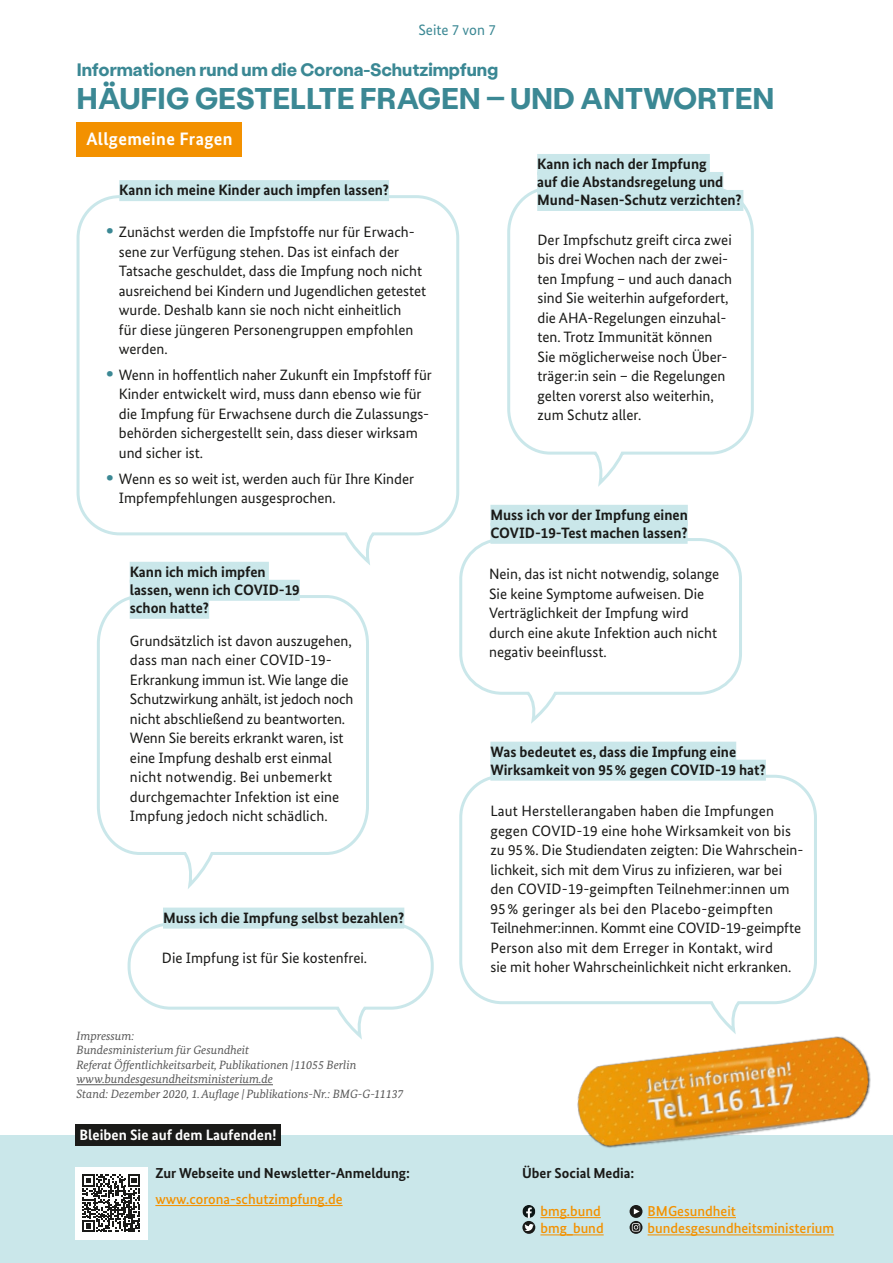
<style>
.page{position:relative;width:893px;height:1263px;background:#fff}
.page>*{position:absolute;margin:0;border:0;box-sizing:border-box;transform-origin:0 0}
.t1{font:700 30px "Stabil Grotesk";letter-spacing:.01em;color:#3b8894}
.t2{font:700 18px "Stabil Grotesk";color:#3b8894}
.FAQ_-_Thema{font:700 18px "Bundes Sans";letter-spacing:.02em;color:#fff}
.FAQ_ANtwort_OHNE_LIS{font:15px/19.5px "Bundes Sans";color:#1a1a18}
.FAQ_Frage{font:700 15px/18px "Bundes Sans";color:#1a1a18}
.t3{font:700 15px "Bundes Sans";color:#fff}
.t4{font:15px "Bundes Sans";color:#3b8894}
.t5{font:500 14.4px/17.2px "Bundes Sans";color:#f39100}
.t6{font:700 14.4px "Bundes Sans";color:#1a1a18}
.Hinweise{font:italic 12px "Bundes Serif";color:#565656}
.s1{font-weight:700;font-size:19.5px;color:#3b8894}
</style>
<div class="page">
<svg style="left:76px;top:195px;width:384px;height:374px"></svg>
<svg style="left:97px;top:593px;width:272px;height:296px"></svg>
<svg style="left:507px;top:185px;width:247px;height:302px"></svg>
<svg style="left:459px;top:774px;width:358px;height:249px"></svg>
<svg style="left:458px;top:537px;width:284px;height:187px"></svg>
<svg style="left:127px;top:921px;width:307px;height:119px"></svg>
<div style="left:119px;top:180px;width:270px;height:21px;background:#cae7ea"></div>
<div style="left:130px;top:562px;width:139px;height:21px;background:#cae7ea"></div>
<div style="left:130px;top:580px;width:170px;height:21px;background:#cae7ea"></div>
<div style="left:130px;top:598px;width:79px;height:21px;background:#cae7ea"></div>
<div style="left:537px;top:154px;width:173px;height:21px;background:#cae7ea"></div>
<div style="left:537px;top:172px;width:186px;height:21px;background:#cae7ea"></div>
<div style="left:537px;top:190px;width:206px;height:21px;background:#cae7ea"></div>
<div style="left:490px;top:742px;width:246px;height:21px;background:#cae7ea"></div>
<div style="left:490px;top:760px;width:276px;height:21px;background:#cae7ea"></div>
<div style="left:490px;top:505px;width:198px;height:21px;background:#cae7ea"></div>
<div style="left:490px;top:523px;width:198px;height:21px;background:#cae7ea"></div>
<div style="left:163px;top:907px;width:241px;height:21px;background:#cae7ea"></div>
<hr style="left:77px;top:1084px;width:196px;height:1px;background:#565656">
<div style="left:77px;top:123px;width:165px;height:34px;background:#f39100"></div>
<div style="left:0;top:1135px;width:893px;height:128px;background:#cae7ea"></div>
<div style="left:75px;top:1125px;width:206px;height:21px;background:#1a1a18"></div>
<hr style="left:155px;top:1205px;width:188px;height:1px;background:#f39100">
<div style="left:75px;top:1167px;width:73px;height:72px;background:#fff"></div>
<svg style="left:82px;top:1174px;width:58px;height:58px"></svg>
<hr style="left:648px;top:1217px;width:88px;height:1px;background:#f39100">
<hr style="left:648px;top:1234px;width:186px;height:1px;background:#f39100">
<svg style="left:522px;top:1221px;width:13px;height:13px"></svg>
<svg style="left:524px;top:1224px;width:10px;height:7px"></svg>
<svg style="left:630px;top:1205px;width:12px;height:13px"></svg>
<svg style="left:634px;top:1208px;width:6px;height:6px"></svg>
<svg style="left:630px;top:1221px;width:12px;height:13px"></svg>
<svg style="left:632px;top:1223px;width:8px;height:8px"></svg>
<hr style="left:540px;top:1217px;width:61px;height:1px;background:#f39100">
<hr style="left:540px;top:1234px;width:64px;height:1px;background:#f39100">
<svg style="left:522px;top:1205px;width:13px;height:13px"></svg>
<img style="left:577px;top:1023px;width:294px;height:125px">
<p class="t4" style="left:418px;top:21px;width:79px">Seite 7 von 7</p>
<p class="t2" style="left:77px;top:58px;width:423px">Informationen rund um die Corona-Schutzimpfung</p>
<p class="t1" style="left:77px;top:78px;width:699px">HÄUFIG GESTELLTE FRAGEN – UND ANTWORTEN</p>
<p class="FAQ_-_Thema" style="left:86px;top:128px;width:148px">Allgemeine Fragen</p>
<p class="FAQ_Frage" style="left:119px;top:181px;width:271px">Kann ich meine Kinder auch impfen lassen?</p>
<p class="FAQ_ANtwort_OHNE_LIS" style="left:119px;top:222px;width:309px;text-indent:-13px"><span class="s1">•</span> Zunächst werden die Impfstoffe nur für Erwach&shy;sene zur Verfügung stehen. Das ist einfach der Tatsache geschuldet, dass die Impfung noch nicht ausreichend bei Kindern und Jugendlichen getestet wurde. Deshalb kann sie noch nicht einheitlich<br>für diese jüngeren Personengruppen empfohlen werden.</p>
<p class="FAQ_ANtwort_OHNE_LIS" style="left:119px;top:365px;width:314px;text-indent:-13px"><span class="s1">•</span> Wenn in hoffentlich naher Zukunft ein Impfstoff für Kinder entwickelt wird, muss dann ebenso wie für die Impfung für Erwachsene durch die Zulassungs&shy;behörden sichergestellt sein, dass dieser wirksam und sicher ist.</p>
<p class="FAQ_ANtwort_OHNE_LIS" style="left:119px;top:469px;width:297px;text-indent:-13px"><span class="s1">•</span> Wenn es so weit ist, werden auch für Ihre Kinder<br>Impfempfehlungen ausgesprochen.</p>
<p class="FAQ_Frage" style="left:130px;top:562px;width:172px">Kann ich mich impfen lassen, wenn ich COVID-19 schon hatte?</p>
<p class="FAQ_ANtwort_OHNE_LIS" style="left:130px;top:631px;width:225px">Grundsätzlich ist davon auszugehen, dass man nach einer COVID-19- Erkrankung immun ist. Wie lange die Schutzwirkung anhält, ist jedoch noch nicht abschließend zu beantworten.<br>Wenn Sie bereits erkrankt waren, ist eine Impfung deshalb erst einmal nicht notwendig. Bei unbemerkt durchgemachter Infektion ist eine Impfung jedoch nicht schädlich.</p>
<p class="FAQ_Frage" style="left:163px;top:908px;width:243px">Muss ich die Impfung selbst bezahlen?</p>
<p class="FAQ_ANtwort_OHNE_LIS" style="left:162px;top:948px;width:207px">Die Impfung ist für Sie kostenfrei.</p>
<p class="Hinweise" style="left:77px;top:1028px;width:59px">Impressum:</p>
<p class="Hinweise" style="left:77px;top:1043px;width:174px">Bundesministerium für Gesundheit</p>
<p class="Hinweise" style="left:77px;top:1057px;width:281px">Referat Öffentlichkeitsarbeit, Publikationen |11055 Berlin</p>
<p class="Hinweise" style="left:77px;top:1072px;width:198px">www.bundesgesundheitsministerium.de</p>
<p class="Hinweise" style="left:77px;top:1086px;width:328px">Stand: Dezember 2020, 1. Auflage | Publikations-Nr.: BMG-G-11137</p>
<p class="t3" style="left:80px;top:1126px;width:198px">Bleiben Sie auf dem Laufenden!</p>
<p class="t6" style="left:155px;top:1164px;width:256px">Zur Webseite und Newsletter-Anmeldung:</p>
<p class="t5" style="left:155px;top:1190px;width:189px">www.corona-schutzimpfung.de</p>
<p class="FAQ_Frage" style="left:537px;top:155px;width:206px">Kann ich nach der Impfung<br>auf die Abstandsregelung und<br>Mund-Nasen-Schutz verzichten?</p>
<p class="FAQ_ANtwort_OHNE_LIS" style="left:537px;top:230px;width:196px">Der Impfschutz greift circa zwei bis drei Wochen nach der zwei&shy;ten Impfung – und auch danach sind Sie weiterhin aufgefordert, die AHA-Regelungen einzuhal&shy;ten. Trotz Immunität können<br>Sie möglicherweise noch Über&shy;träger:in sein – die Regelungen gelten vorerst also weiterhin, zum Schutz aller.</p>
<p class="FAQ_Frage" style="left:490px;top:505px;width:199px">Muss ich vor der Impfung einen<br>COVID-19-Test machen lassen?</p>
<p class="FAQ_ANtwort_OHNE_LIS" style="left:489px;top:564px;width:232px">Nein, das ist nicht notwendig, solange Sie keine Symptome aufweisen. Die Verträglichkeit der Impfung wird durch eine akute Infektion auch nicht negativ beeinflusst.</p>
<p class="FAQ_Frage" style="left:490px;top:742px;width:277px">Was bedeutet es, dass die Impfung eine<br>Wirksamkeit von 95% gegen COVID-19 hat?</p>
<p class="FAQ_ANtwort_OHNE_LIS" style="left:490px;top:801px;width:315px">Laut Herstellerangaben haben die Impfungen gegen COVID-19 eine hohe Wirksamkeit von bis zu 95%. Die Studiendaten zeigten: Die Wahrschein&shy;lichkeit, sich mit dem Virus zu infizieren, war bei den COVID-19-geimpften Teilnehmer:innen um 95% geringer als bei den Placebo-geimpften Teilnehmer:innen. Kommt eine COVID-19-geimpfte Person also mit dem Erreger in Kontakt, wird<br>sie mit hoher Wahrscheinlichkeit nicht erkranken.</p>
<p class="t6" style="left:522px;top:1164px;width:114px">Über Social Media:</p>
<p class="t5" style="left:540px;top:1202px;width:65px">bmg.bund bmg_bund</p>
<p class="t5" style="left:648px;top:1202px;width:188px">BMGesundheit bundesgesundheitsministerium</p>
</div>
